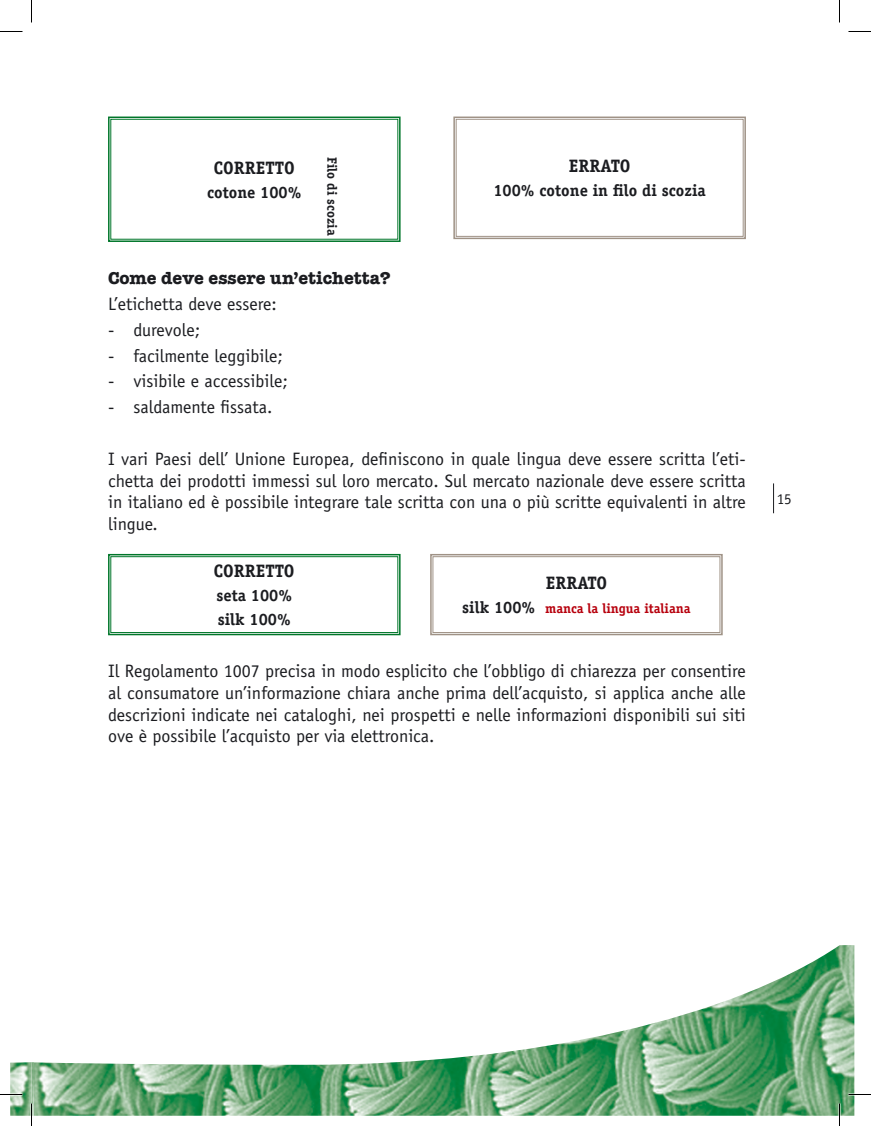
<style>
.page{position:relative;width:871px;height:1126px;background:#fff}
.page>*{position:absolute;margin:0;border:0;box-sizing:border-box;transform-origin:0 0}
.t1{font:18px/21.6px "Officina Sans Std";color:#1b1c20;text-align:justify}
.t2{font:700 18px "Officina Serif Std";color:#1b1c20}
.t3{font:700 18px "American Typewriter";color:#1b1c20}
.t4{font:700 16.5px/24px "Officina Serif Std";color:#1b1c20}
.t5{font:15px "Officina Serif Std";color:#1b1c20}
.t6{font:700 13.5px "Officina Serif Std";color:#b7000d}
.t7{font:700 13.5px "Officina Serif Std";color:#1b1c20}
.s1{font-size:16.5px;color:#1b1c20}
</style>
<div class="page">
<img style="left:10px;top:1062px;width:23px;height:54px">
<img style="left:33px;top:945px;width:821px;height:171px">
<hr style="left:773px;top:483px;width:1px;height:30px;background:#1b1c20">
<svg style="left:108px;top:553px;width:293px;height:83px"></svg>
<div style="left:111px;top:556px;width:287px;height:77px;border:1px solid #00762a"></div>
<svg style="left:430px;top:554px;width:293px;height:82px"></svg>
<div style="left:433px;top:556px;width:287px;height:77px;border:1px solid #9f9286"></div>
<svg style="left:108px;top:116px;width:293px;height:126px"></svg>
<div style="left:111px;top:119px;width:287px;height:120px;border:1px solid #00762a"></div>
<svg style="left:453px;top:116px;width:293px;height:124px"></svg>
<div style="left:456px;top:119px;width:287px;height:118px;border:1px solid #9f9286"></div>
<hr style="left:838px;top:1103px;width:2px;height:23px;background:#fff">
<svg style="left:0;top:31px;width:22px;height:1px"></svg>
<svg style="left:848px;top:31px;width:23px;height:1px"></svg>
<svg style="left:0;top:1094px;width:22px;height:1px"></svg>
<svg style="left:848px;top:1094px;width:23px;height:1px"></svg>
<svg style="left:31px;top:0;width:1px;height:22px"></svg>
<svg style="left:31px;top:1103px;width:1px;height:23px"></svg>
<svg style="left:839px;top:0;width:1px;height:22px"></svg>
<svg style="left:839px;top:1103px;width:1px;height:23px"></svg>
<p class="t2" style="left:214px;top:156px;width:82px">CORRETTO</p>
<p class="t4" style="left:207px;top:180px;width:96px">cotone 100%</p>
<p class="t7" style="left:340px;top:157px;width:80px;rotate:90deg">Filo di scozia</p>
<p class="t2" style="left:569px;top:155px;width:63px">ERRATO</p>
<p class="t4" style="left:493px;top:179px;width:214px">100% cotone in filo di scozia</p>
<p class="t3" style="left:108px;top:262px;width:284px">Come deve essere un’etichetta?</p>
<p class="t1" style="left:108px;top:293px;width:170px">L’etichetta deve essere:</p>
<p class="t1" style="left:108px;top:319px;width:94px">- durevole;</p>
<p class="t1" style="left:108px;top:345px;width:176px">- facilmente leggibile;</p>
<p class="t1" style="left:108px;top:370px;width:181px">- visibile e accessibile;</p>
<p class="t1" style="left:108px;top:396px;width:166px">- saldamente fissata.</p>
<p class="t1" style="left:108px;top:448px;width:639px">I vari Paesi dell’ Unione Europea, definiscono in quale lingua deve essere scritta l’eti&shy;chetta dei prodotti immessi sul loro mercato. Sul mercato nazionale deve essere scritta in italiano ed è possibile integrare tale scritta con una o più scritte equivalenti in altre lingue.</p>
<p class="t2" style="left:214px;top:560px;width:82px">CORRETTO</p>
<p class="t4" style="left:216px;top:583px;width:77px">seta 100% silk 100%</p>
<p class="t2" style="left:546px;top:572px;width:63px">ERRATO</p>
<p class="t6" style="left:462px;top:600px;width:230px"><span class="s1">silk 100%</span> manca la lingua italiana</p>
<p class="t1" style="left:108px;top:660px;width:639px">Il Regolamento 1007 precisa in modo esplicito che l’obbligo di chiarezza per consentire al consumatore un’informazione chiara anche prima dell’acquisto, si applica anche alle descrizioni indicate nei cataloghi, nei prospetti e nelle informazioni disponibili sui siti ove è possibile l’acquisto per via elettronica.</p>
<p class="t5" style="left:777px;top:490px;width:16px">15</p>
</div>
